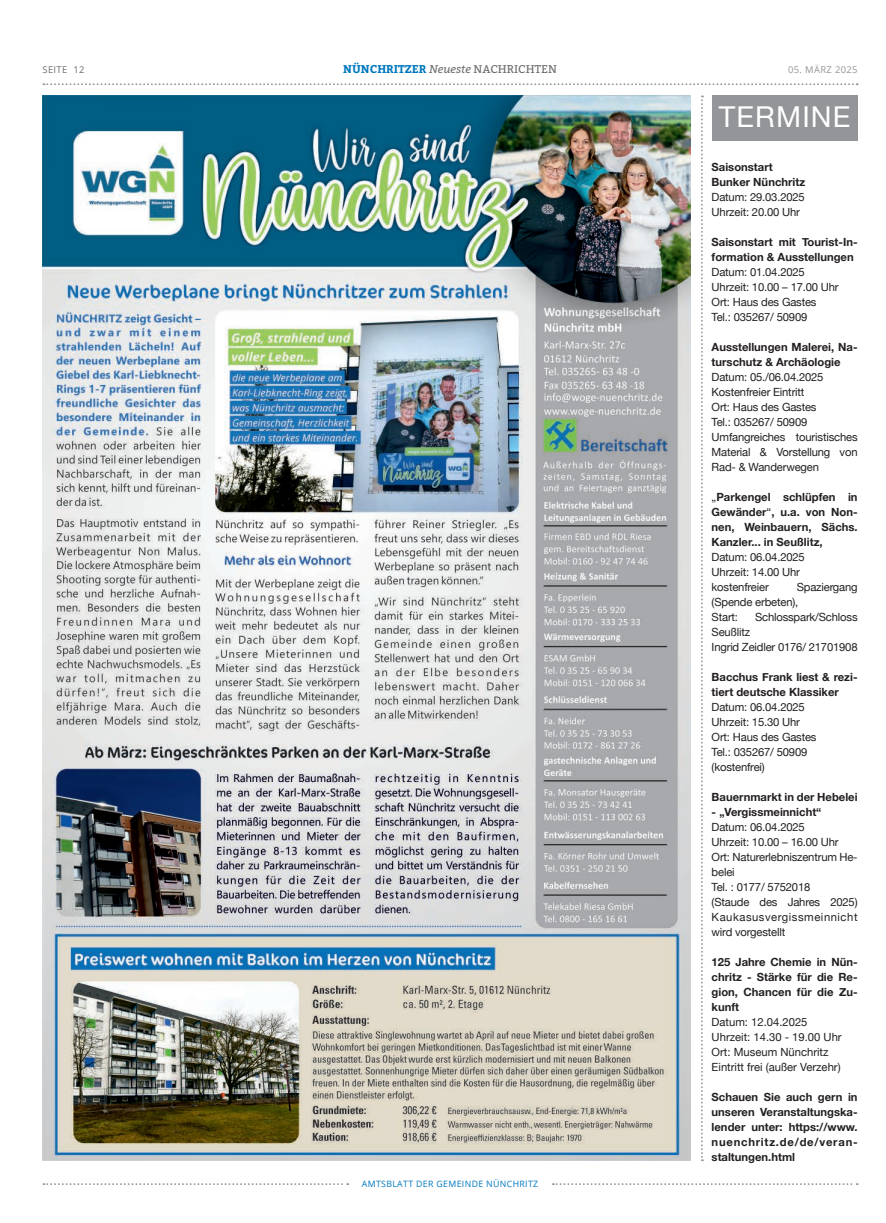
<style>
.page{position:relative;width:886px;height:1223px;background:#fff}
.page>*{position:absolute;margin:0;border:0;box-sizing:border-box;transform-origin:0 0}
.t1{font:28.75px "Helvetica Neue";letter-spacing:.04em;color:#fff}
.t2{font:11.25px/15px "Helvetica Neue";letter-spacing:-.015em;color:#231f20}
.t3{font:700 11.25px/15px "Helvetica Neue";color:#231f20}
.t4{font:700 11.25px "Bitter";color:#0078be}
.t5{font:9.38px "Open Sans";letter-spacing:.04em;color:#939598}
.t6{font:9.38px "Open Sans";letter-spacing:.04em;color:#6c6d70}
.t7{font:8.75px "Open Sans";letter-spacing:.04em;color:#0078be}
.s1{font-weight:400;font-style:italic;color:#6c6d70}
.s2{font-weight:400;color:#6c6d70}
.s3{font-weight:400}
</style>
<div class="page">
<svg style="left:43px;top:83px;width:815px;height:2px"></svg>
<svg style="left:43px;top:1183px;width:305px;height:2px"></svg>
<svg style="left:553px;top:1183px;width:305px;height:2px"></svg>
<img style="left:43px;top:95px;width:647px;height:1065px">
<svg style="left:701px;top:95px;width:2px;height:1066px"></svg>
<div style="left:711px;top:96px;width:146px;height:45px;background:#939598"></div>
<p class="t6" style="left:43px;top:63px;width:43px">SEITE 12</p>
<p class="t4" style="left:343px;top:61px;width:215px">NÜNCHRITZER <span class="s1">Neueste</span> <span class="s2">NACHRICHTEN</span></p>
<p class="t5" style="left:788px;top:63px;width:71px">05. MÄRZ 2025</p>
<p class="t7" style="left:362px;top:1177px;width:178px">AMTSBLATT DER GEMEINDE NÜNCHRITZ</p>
<h1 class="t1" style="left:719px;top:96px;width:133px">TERMINE</h1>
<p class="t3" style="left:711px;top:159px;width:95px">Saisonstart<br>Bunker Nünchritz</p>
<p class="t2" style="left:711px;top:190px;width:95px">Datum: 29.03.2025<br>Uhrzeit: 20.00 Uhr</p>
<p class="t3" style="left:711px;top:234px;width:147px">Saisonstart mit Tourist-In&shy;formation &amp; Ausstellungen</p>
<p class="t2" style="left:711px;top:265px;width:129px">Datum: 01.04.2025<br>Uhrzeit: 10.00 – 17.00 Uhr<br>Ort: Haus des Gastes<br>Tel.: 035267/ 50909</p>
<p class="t3" style="left:711px;top:339px;width:147px">Ausstellungen Malerei, Na&shy;turschutz &amp; Archäologie</p>
<p class="t2" style="left:711px;top:370px;width:147px">Datum: 05./06.04.2025<br>Kostenfreier Eintritt<br>Ort: Haus des Gastes<br>Tel.: 035267/ 50909<br>Umfangreiches touristisches<br>Material &amp; Vorstellung von<br>Rad- &amp; Wanderwegen</p>
<p class="t3" style="left:711px;top:489px;width:147px;text-align:justify"><span class="s3">„</span>Parkengel schlüpfen in Gewänder<span class="s3">“</span>, u.a. von Non&shy;nen, Weinbauern, Sächs.<br>Kanzler... in Seußlitz,</p>
<p class="t2" style="left:711px;top:550px;width:95px">Datum: 06.04.2025<br>Uhrzeit: 14.00 Uhr kostenfreier</p>
<p class="t2" style="left:711px;top:580px;width:147px;text-indent:85px">Spaziergang (Spende erbeten),<br>Start:</p>
<p class="t2" style="left:755px;top:610px;width:104px">Schlosspark/Schloss</p>
<p class="t2" style="left:711px;top:625px;width:147px">Seußlitz<br>Ingrid Zeidler 0176/ 21701908</p>
<p class="t3" style="left:711px;top:669px;width:147px">Bacchus Frank liest &amp; rezi&shy;tiert deutsche Klassiker</p>
<p class="t2" style="left:711px;top:700px;width:106px">Datum: 06.04.2025<br>Uhrzeit: 15.30 Uhr<br>Ort: Haus des Gastes<br>Tel.: 035267/ 50909 (kostenfrei)</p>
<p class="t3" style="left:711px;top:789px;width:147px">Bauernmarkt in der Hebelei</p>
<p class="t3" style="left:711px;top:804px;width:111px">- „Vergissmeinnicht“</p>
<p class="t2" style="left:711px;top:820px;width:147px">Datum: 06.04.2025<br>Uhrzeit: 10.00 – 16.00 Uhr<br>Ort: Naturerlebniszentrum He&shy;belei<br>Tel. : 0177/ 5752018<br>(Staude des Jahres 2025)<br>Kaukasusvergissmeinnicht wird vorgestellt</p>
<p class="t3" style="left:711px;top:954px;width:147px;text-align:justify">125 Jahre Chemie in Nün&shy;chritz - Stärke für die Re&shy;gion, Chancen für die Zu&shy;kunft</p>
<p class="t2" style="left:711px;top:1015px;width:132px">Datum: 12.04.2025<br>Uhrzeit: 14.30 - 19.00 Uhr<br>Ort: Museum Nünchritz<br>Eintritt frei (außer Verzehr)</p>
<p class="t3" style="left:711px;top:1089px;width:148px;text-align:justify">Schauen Sie auch gern in unseren Veranstaltungska&shy;lender unter: https://www. nuenchritz.de/de/veran&shy;staltungen.html</p>
</div>
